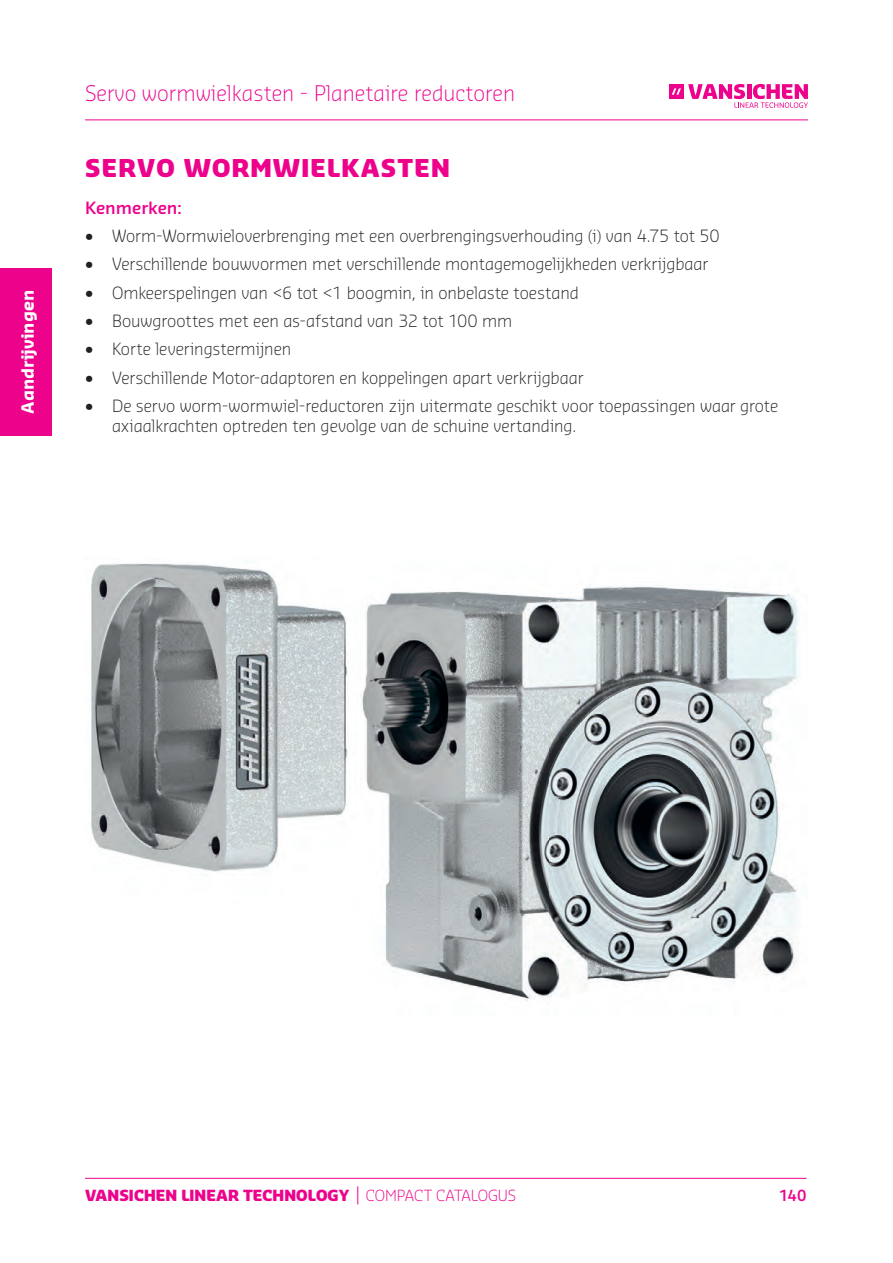
<style>
.page{position:relative;width:893px;height:1263px;background:#fff}
.page>*{position:absolute;margin:0;border:0;box-sizing:border-box;transform-origin:0 0}
.t1{font:900 24px "Sansa Pro";letter-spacing:.05em;color:#ed028c}
.t2{font:300 21px "Sansa Pro";color:#ed028c}
.t3{font:300 16.5px/19.8px "Sansa Pro";letter-spacing:-.005em;color:#231f20}
.t4{font:700 16.5px "Sansa Std";color:#fff}
.t5{font:600 16.5px "Sansa Pro";letter-spacing:-.01em;color:#ed028c}
.t6{font:900 15px "Sansa Pro";letter-spacing:.005em;color:#ed028c}
.t7{font:600 15px "Sansa Pro";color:#ed028c}
.s1{font-weight:600;font-size:18px}
.s2{font-weight:300}
</style>
<div class="page">
<hr style="left:85px;top:1178px;width:721px;height:1px;background:#ed028c">
<div style="left:0;top:268px;width:51px;height:168px;background:#ed028c"></div>
<hr style="left:85px;top:119px;width:723px;height:1px;background:#ed028c">
<div style="left:669px;top:84px;width:15px;height:15px;background:#ed028c"></div>
<svg style="left:672px;top:88px;width:9px;height:7px"></svg>
<svg style="left:688px;top:84px;width:120px;height:24px"></svg>
<img style="left:91px;top:563px;width:708px;height:441px">
<p class="t4" style="left:17px;top:413px;width:125px;rotate:-90deg">Aandrijvingen</p>
<p class="t2" style="left:85px;top:79px;width:432px">Servo wormwielkasten - Planetaire reductoren</p>
<h1 class="t1" style="left:85px;top:152px;width:366px">SERVO WORMWIELKASTEN</h1>
<p class="t5" style="left:85px;top:197px;width:99px">Kenmerken:</p>
<p class="t3" style="left:85px;top:225px;width:636px">• Worm-Wormwieloverbrenging met een overbrengingsverhouding (i) van 4.75 tot 50</p>
<p class="t3" style="left:85px;top:254px;width:625px">• Verschillende bouwvormen met verschillende montagemogelijkheden verkrijgbaar</p>
<p class="t3" style="left:85px;top:282px;width:495px">• Omkeerspelingen van &lt;6 tot &lt;1 boogmin, in onbelaste toestand</p>
<p class="t3" style="left:85px;top:310px;width:429px">• Bouwgroottes met een as-afstand van 32 tot 100 mm</p>
<p class="t3" style="left:85px;top:339px;width:208px">• Korte leveringstermijnen</p>
<p class="t3" style="left:85px;top:367px;width:500px">• Verschillende Motor-adaptoren en koppelingen apart verkrijgbaar</p>
<p class="t3" style="left:112px;top:395px;width:668px;text-indent:-27px">• De servo worm-wormwiel-reductoren zijn uitermate geschikt voor toepassingen waar grote axiaalkrachten optreden ten gevolge van de schuine vertanding.</p>
<p class="t6" style="left:85px;top:1185px;width:433px">VANSICHEN LINEAR TECHNOLOGY <span class="s1">|</span> <span class="s2">COMPACT CATALOGUS</span></p>
<p class="t7" style="left:779px;top:1186px;width:29px">140</p>
</div>
